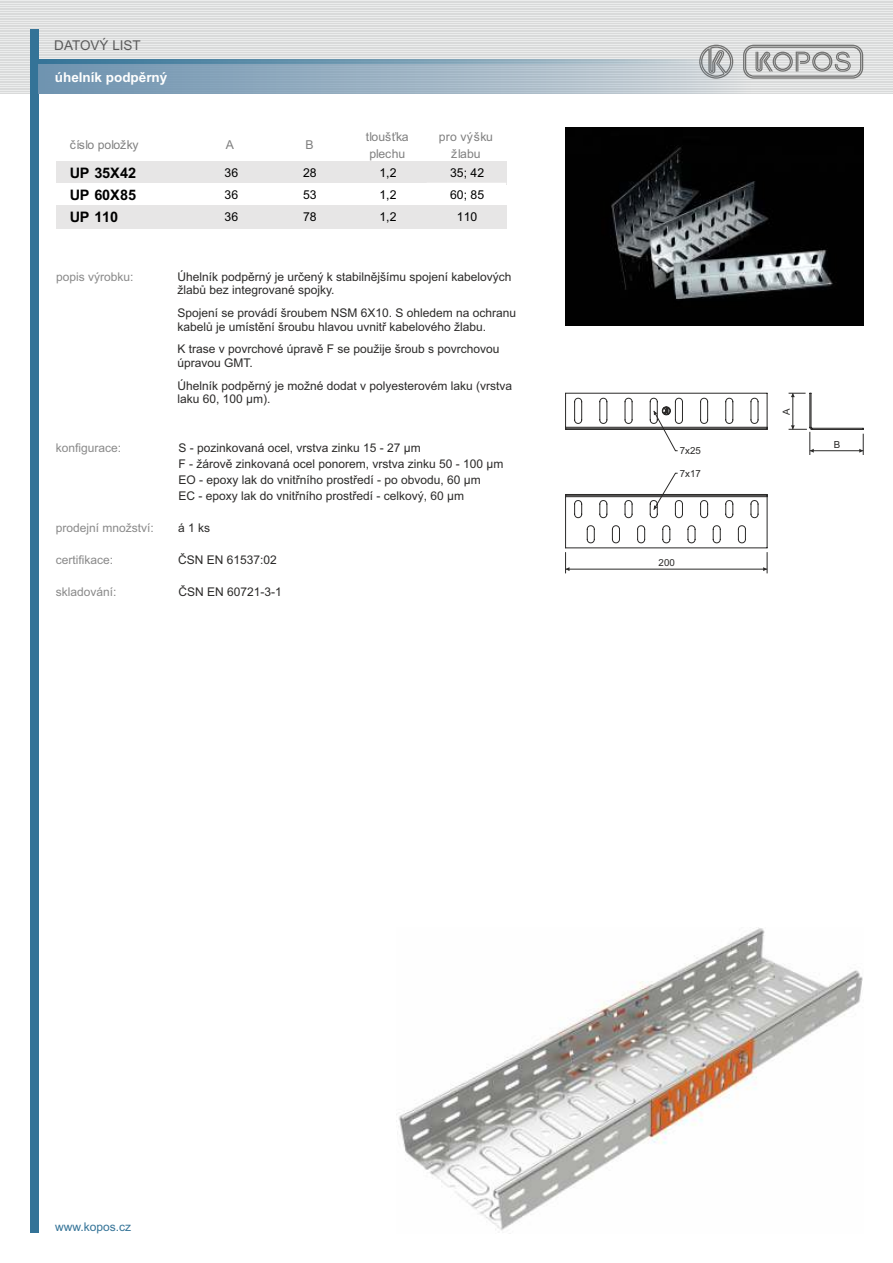
<style>
.page{position:relative;width:893px;height:1263px;background:#fff}
.page>*{position:absolute;margin:0;border:0;box-sizing:border-box;transform-origin:0 0}
.t1{font:700 14.4px "Arial";letter-spacing:-.015em;color:#000}
.t2{font:700 13.5px "Arial";color:#fefefe}
.t3{font:13.5px "Arial";color:#5b5b5b}
.t4{font:12.3px/16.6px "Arial";color:#808080}
.t5{font:12.3px "Arial";color:#000}
.t6{font:12px/13.4px "Arial";color:#2b2a29}
.t7{font:12px "Arial";color:#898989}
.t8{font:12px "Arial";color:#347397}
.t9{font:9.75px "Arial";color:#2b2a29}
</style>
<div class="page">
<div style="left:0;top:0;width:893px;height:94px;background:#ebecec"></div>
<hr style="left:0;top:1px;width:893px;height:1px;background:#d9dada">
<hr style="left:0;top:3px;width:893px;height:1px;background:#d9dada">
<hr style="left:0;top:4px;width:893px;height:1px;background:#d9dada">
<hr style="left:0;top:6px;width:893px;height:1px;background:#d9dada">
<hr style="left:0;top:8px;width:893px;height:1px;background:#d9dada">
<hr style="left:0;top:9px;width:893px;height:1px;background:#d9dada">
<hr style="left:0;top:11px;width:893px;height:1px;background:#d9dada">
<hr style="left:0;top:13px;width:893px;height:1px;background:#d9dada">
<hr style="left:0;top:14px;width:893px;height:1px;background:#d9dada">
<hr style="left:0;top:16px;width:893px;height:1px;background:#d9dada">
<hr style="left:0;top:18px;width:893px;height:1px;background:#d9dada">
<hr style="left:0;top:20px;width:893px;height:1px;background:#d9dada">
<hr style="left:0;top:21px;width:893px;height:1px;background:#d9dada">
<hr style="left:0;top:23px;width:893px;height:1px;background:#d9dada">
<hr style="left:0;top:25px;width:893px;height:1px;background:#d9dada">
<hr style="left:0;top:26px;width:893px;height:1px;background:#d9dada">
<hr style="left:0;top:28px;width:893px;height:1px;background:#d9dada">
<hr style="left:0;top:30px;width:893px;height:1px;background:#d9dada">
<hr style="left:0;top:31px;width:893px;height:1px;background:#d9dada">
<hr style="left:0;top:33px;width:893px;height:1px;background:#d9dada">
<hr style="left:0;top:35px;width:893px;height:1px;background:#d9dada">
<hr style="left:0;top:37px;width:893px;height:1px;background:#d9dada">
<hr style="left:0;top:38px;width:893px;height:1px;background:#d9dada">
<hr style="left:0;top:40px;width:893px;height:1px;background:#d9dada">
<hr style="left:0;top:42px;width:893px;height:1px;background:#d9dada">
<hr style="left:0;top:43px;width:893px;height:1px;background:#d9dada">
<hr style="left:0;top:45px;width:893px;height:1px;background:#d9dada">
<hr style="left:0;top:47px;width:893px;height:1px;background:#d9dada">
<hr style="left:0;top:48px;width:893px;height:1px;background:#d9dada">
<hr style="left:0;top:50px;width:893px;height:1px;background:#d9dada">
<hr style="left:0;top:52px;width:893px;height:1px;background:#d9dada">
<hr style="left:0;top:54px;width:893px;height:1px;background:#d9dada">
<hr style="left:0;top:55px;width:893px;height:1px;background:#d9dada">
<hr style="left:0;top:57px;width:893px;height:1px;background:#d9dada">
<hr style="left:0;top:59px;width:893px;height:1px;background:#d9dada">
<hr style="left:0;top:60px;width:893px;height:1px;background:#d9dada">
<hr style="left:0;top:62px;width:893px;height:1px;background:#d9dada">
<hr style="left:0;top:64px;width:893px;height:1px;background:#d9dada">
<hr style="left:0;top:65px;width:893px;height:1px;background:#d9dada">
<hr style="left:0;top:67px;width:893px;height:1px;background:#d9dada">
<hr style="left:0;top:69px;width:893px;height:1px;background:#d9dada">
<hr style="left:0;top:71px;width:893px;height:1px;background:#d9dada">
<hr style="left:0;top:72px;width:893px;height:1px;background:#d9dada">
<hr style="left:0;top:74px;width:893px;height:1px;background:#d9dada">
<hr style="left:0;top:76px;width:893px;height:1px;background:#d9dada">
<hr style="left:0;top:77px;width:893px;height:1px;background:#d9dada">
<hr style="left:0;top:79px;width:893px;height:1px;background:#d9dada">
<hr style="left:0;top:81px;width:893px;height:1px;background:#d9dada">
<hr style="left:0;top:82px;width:893px;height:1px;background:#d9dada">
<hr style="left:0;top:84px;width:893px;height:1px;background:#d9dada">
<hr style="left:0;top:86px;width:893px;height:1px;background:#d9dada">
<hr style="left:0;top:88px;width:893px;height:1px;background:#d9dada">
<hr style="left:0;top:89px;width:893px;height:1px;background:#d9dada">
<hr style="left:0;top:91px;width:893px;height:1px;background:#d9dada">
<hr style="left:0;top:93px;width:893px;height:1px;background:#d9dada">
<svg style="left:743px;top:45px;width:120px;height:15px"></svg>
<svg style="left:699px;top:45px;width:34px;height:15px"></svg>
<div style="left:30px;top:30px;width:8px;height:1203px;background:#347397"></div>
<svg style="left:38px;top:60px;width:825px;height:4px;background:#86a5b6"></svg>
<svg style="left:38px;top:64px;width:825px;height:30px"></svg>
<img style="left:396px;top:927px;width:467px;height:304px">
<div style="left:56px;top:161px;width:450px;height:23px;background:#e7e6e6"></div>
<div style="left:56px;top:183px;width:372px;height:24px;background:#fff"></div>
<div style="left:56px;top:205px;width:450px;height:24px;background:#e7e6e6"></div>
<hr style="left:427px;top:183px;width:79px;height:1px;background:#fff">
<svg style="left:789px;top:392px;width:75px;height:63px"></svg>
<svg style="left:565px;top:392px;width:203px;height:59px"></svg>
<svg style="left:565px;top:473px;width:203px;height:100px"></svg>
<img style="left:566px;top:127px;width:297px;height:199px">
<p class="t3" style="left:54px;top:40px;width:88px">DATOVÝ LIST</p>
<p class="t2" style="left:55px;top:73px;width:114px">úhelník podpěrný</p>
<p class="t4" style="left:70px;top:137px;width:70px">číslo položky</p>
<p class="t4" style="left:226px;top:137px;width:10px">A</p>
<p class="t4" style="left:305px;top:137px;width:10px">B</p>
<p class="t4" style="left:366px;top:129px;width:44px">tloušťka plechu</p>
<p class="t4" style="left:439px;top:129px;width:55px;text-align:center">pro výšku žlabu</p>
<p class="t1" style="left:70px;top:167px;width:68px">UP 35X42</p>
<p class="t5" style="left:225px;top:168px;width:15px">36</p>
<p class="t5" style="left:303px;top:168px;width:15px">28</p>
<p class="t5" style="left:379px;top:168px;width:19px">1,2</p>
<p class="t5" style="left:450px;top:168px;width:36px">35; 42</p>
<p class="t1" style="left:70px;top:189px;width:68px">UP 60X85</p>
<p class="t5" style="left:225px;top:190px;width:15px">36</p>
<p class="t5" style="left:303px;top:190px;width:15px">53</p>
<p class="t5" style="left:379px;top:190px;width:19px">1,2</p>
<p class="t5" style="left:450px;top:190px;width:36px">60; 85</p>
<p class="t1" style="left:70px;top:212px;width:50px">UP 110</p>
<p class="t5" style="left:225px;top:212px;width:15px">36</p>
<p class="t5" style="left:303px;top:212px;width:15px">78</p>
<p class="t5" style="left:379px;top:212px;width:19px">1,2</p>
<p class="t5" style="left:457px;top:212px;width:22px">110</p>
<p class="t7" style="left:56px;top:272px;width:79px">popis výrobku:</p>
<p class="t6" style="left:177px;top:271px;width:336px">Úhelník podpěrný je určený k stabilnějšímu spojení kabelových žlabů bez integrované spojky.</p>
<p class="t6" style="left:177px;top:307px;width:340px">Spojení se provádí šroubem NSM 6X10. S ohledem na ochranu kabelů je umístění šroubu hlavou uvnitř kabelového žlabu.</p>
<p class="t6" style="left:177px;top:344px;width:324px">K trase v povrchové úpravě F se použije šroub s povrchovou úpravou GMT.</p>
<p class="t6" style="left:177px;top:380px;width:336px">Úhelník podpěrný je možné dodat v polyesterovém laku (vrstva laku 60, 100 µm).</p>
<p class="t7" style="left:56px;top:443px;width:67px">konfigurace:</p>
<p class="t6" style="left:178px;top:440px;width:327px;line-height:16px">S - pozinkovaná ocel, vrstva zinku 15 - 27 µm<br>F - žárově zinkovaná ocel ponorem, vrstva zinku 50 - 100 µm EO - epoxy lak do vnitřního prostředí - po obvodu, 60 µm<br>EC - epoxy lak do vnitřního prostředí - celkový, 60 µm</p>
<p class="t7" style="left:56px;top:523px;width:100px">prodejní množství:</p>
<p class="t6" style="left:178px;top:522px;width:34px">á 1 ks</p>
<p class="t7" style="left:56px;top:555px;width:59px">certifikace:</p>
<p class="t6" style="left:178px;top:554px;width:100px">ČSN EN 61537:02</p>
<p class="t7" style="left:56px;top:588px;width:62px">skladování:</p>
<p class="t6" style="left:178px;top:587px;width:105px">ČSN EN 60721-3-1</p>
<p class="t9" style="left:680px;top:447px;width:23px">7x25</p>
<p class="t9" style="left:680px;top:470px;width:23px">7x17</p>
<p class="t9" style="left:659px;top:559px;width:18px">200</p>
<p class="t9" style="left:783px;top:414px;width:8px;rotate:-90deg">A</p>
<p class="t9" style="left:834px;top:441px;width:8px">B</p>
<p class="t8" style="left:55px;top:1222px;width:78px">www.kopos.cz</p>
</div>
